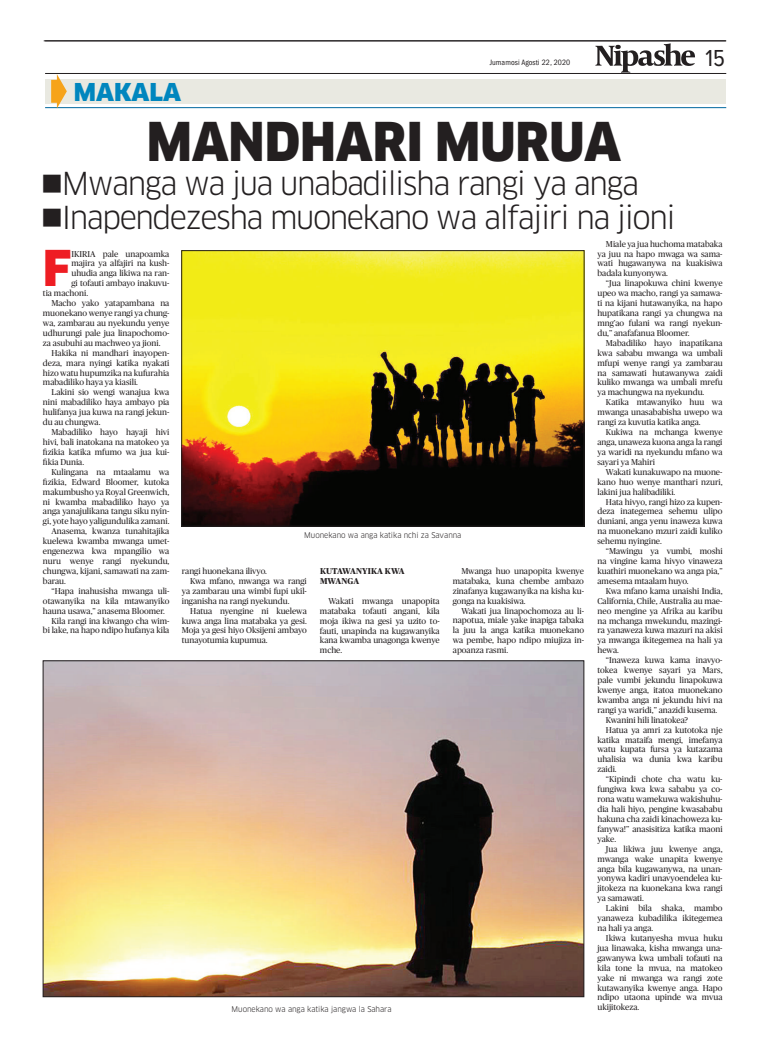
<style>
.page{position:relative;width:770px;height:1063px;background:#fff}
.page>*{position:absolute;margin:0;border:0;box-sizing:border-box;transform-origin:0 0}
.t1{font:900 52.2px "Clan OSF";color:#231f20;scale:.93 1}
.t2{font:900 48.2px "Clan";color:#ee1d23}
.t3{font:30.9px "Clan OSF";letter-spacing:-.05em;color:#231f20}
.t4{font:900 24px "Clan OSF";color:#0086be}
.t5{font:24px "Proxima Nova Cond";color:#231f20}
.t6{font:8.5px/9.9px "Publico";color:#231f20;text-align:justify}
.t7{font:700 8.5px/9.9px "Publico";letter-spacing:.015em;color:#231f20}
.t8{font:condensed 8px "Franklin Gothic";letter-spacing:.01em;color:#231f20}
.t9{font:7.7px "Clan";letter-spacing:-.005em;color:#231f20;scale:.95 1}
</style>
<div class="page">
<hr style="left:45px;top:41px;width:681px;height:1px;background:#231f20">
<hr style="left:45px;top:73px;width:681px;height:1px;background:#231f20">
<hr style="left:45px;top:107px;width:681px;height:1px;background:#00689e">
<svg style="left:595px;top:43px;width:100px;height:30px"></svg>
<hr style="left:44px;top:41px;width:681px;height:1px;background:#231f20">
<div style="left:45px;top:79px;width:680px;height:24px;background:#e9e9e1"></div>
<svg style="left:51px;top:74px;width:16px;height:35px"></svg>
<img style="left:183px;top:253px;width:399px;height:271px">
<div style="left:181px;top:251px;width:403px;height:275px;border:1px solid #231f20"></div>
<img style="left:45px;top:663px;width:537px;height:332px">
<h3 class="t4" style="left:74px;top:79px;width:109px">MAKALA</h3>
<p class="t8" style="left:489px;top:58px;width:82px">Jumamosi Agosti 22, 2020</p>
<h1 class="t1" style="left:147px;top:113px;width:511px">MANDHARI MURUA</h1>
<h3 class="t3" style="left:41px;top:166px;width:600px">■Mwanga wa jua unabadilisha rangi ya anga</h3>
<h3 class="t3" style="left:41px;top:201px;width:636px">■Inapendezesha muonekano wa alfajiri na jioni</h3>
<h3 class="t5" style="left:705px;top:47px;width:21px">15</h3>
<h2 class="t2" style="left:43px;top:242px;width:30px">F</h2>
<p class="t6" style="left:71px;top:249px;width:99px">IKIRIA pale unapoamka</p>
<p class="t6" style="left:71px;top:259px;width:99px">majira ya alfajiri na kush-</p>
<p class="t6" style="left:71px;top:268px;width:99px">uhudia anga likiwa na ran-</p>
<p class="t6" style="left:71px;top:278px;width:99px">gi tofauti ambayo inakuvu-</p>
<p class="t6" style="left:43px;top:288px;width:47px">tia machoni.</p>
<p class="t6" style="left:51px;top:298px;width:119px">Macho yako yatapambana na</p>
<p class="t6" style="left:43px;top:308px;width:128px">muonekano wenye rangi ya chung-</p>
<p class="t6" style="left:43px;top:318px;width:128px">wa, zambarau au nyekundu yenye</p>
<p class="t6" style="left:43px;top:328px;width:128px">udhurungi pale jua linapochomo-</p>
<p class="t6" style="left:43px;top:338px;width:119px">za asubuhi au machweo ya jioni.</p>
<p class="t6" style="left:51px;top:348px;width:119px">Hakika ni mandhari inayopen-</p>
<p class="t6" style="left:43px;top:358px;width:128px">deza, mara nyingi katika nyakati</p>
<p class="t6" style="left:43px;top:368px;width:128px">hizo watu hupumzika na kufurahia</p>
<p class="t6" style="left:43px;top:378px;width:97px">mabadiliko haya ya kiasili.</p>
<p class="t6" style="left:51px;top:387px;width:119px">Lakini sio wengi wanajua kwa</p>
<p class="t6" style="left:43px;top:397px;width:128px">nini mabadiliko haya ambayo pia</p>
<p class="t6" style="left:43px;top:407px;width:128px">hulifanya jua kuwa na rangi jekun-</p>
<p class="t6" style="left:43px;top:417px;width:59px">du au chungwa.</p>
<p class="t6" style="left:51px;top:427px;width:119px">Mabadiliko hayo hayaji hivi</p>
<p class="t6" style="left:43px;top:437px;width:128px">hivi, bali inatokana na matokeo ya</p>
<p class="t6" style="left:43px;top:447px;width:128px">fizikia katika mfumo wa jua kui-</p>
<p class="t6" style="left:43px;top:457px;width:43px">fikia Dunia.</p>
<p class="t6" style="left:51px;top:467px;width:119px">Kulingana na mtaalamu wa</p>
<p class="t6" style="left:43px;top:477px;width:128px">fizikia, Edward Bloomer, kutoka</p>
<p class="t6" style="left:43px;top:487px;width:128px">makumbusho ya Royal Greenwich,</p>
<p class="t6" style="left:43px;top:497px;width:128px">ni kwamba mabadiliko hayo ya</p>
<p class="t6" style="left:43px;top:507px;width:128px">anga yanajulikana tangu siku nyin-</p>
<p class="t6" style="left:43px;top:516px;width:128px">gi, yote hayo yaligundulika zamani.</p>
<p class="t6" style="left:51px;top:526px;width:119px">Anasema, kwanza tunahitajika</p>
<p class="t6" style="left:43px;top:536px;width:128px">kuelewa kwamba mwanga umet-</p>
<p class="t6" style="left:43px;top:546px;width:128px">engenezwa kwa mpangilio wa</p>
<p class="t6" style="left:43px;top:556px;width:128px">nuru wenye rangi nyekundu,</p>
<p class="t6" style="left:43px;top:566px;width:128px">chungwa, kijani, samawati na zam-</p>
<p class="t6" style="left:43px;top:576px;width:24px">barau.</p>
<p class="t6" style="left:51px;top:586px;width:119px">“Hapa inahusisha mwanga uli-</p>
<p class="t6" style="left:43px;top:596px;width:128px">otawanyika na kila mtawanyiko</p>
<p class="t6" style="left:43px;top:606px;width:123px">hauna usawa,” anasema Bloomer.</p>
<p class="t6" style="left:51px;top:616px;width:119px">Kila rangi ina kiwango cha wim-</p>
<p class="t6" style="left:43px;top:626px;width:128px">bi lake, na hapo ndipo hufanya kila</p>
<p class="t9" style="left:304px;top:531px;width:167px">Muonekano wa anga katika nchi za Savanna</p>
<p class="t6" style="left:182px;top:566px;width:87px">rangi huonekana ilivyo.</p>
<p class="t6" style="left:190px;top:576px;width:118px">Kwa mfano, mwanga wa rangi</p>
<p class="t6" style="left:182px;top:586px;width:127px">ya zambarau una wimbi fupi ukil-</p>
<p class="t6" style="left:182px;top:596px;width:109px">inganisha na rangi nyekundu.</p>
<p class="t6" style="left:190px;top:606px;width:118px">Hatua nyengine ni kuelewa</p>
<p class="t6" style="left:182px;top:616px;width:127px">kuwa anga lina matabaka ya gesi.</p>
<p class="t6" style="left:182px;top:626px;width:127px">Moja ya gesi hiyo Oksijeni ambayo</p>
<p class="t6" style="left:182px;top:635px;width:87px">tunayotumia kupumua.</p>
<p class="t7" style="left:320px;top:566px;width:86px">KUTAWANYIKA KWA<br>MWANGA</p>
<p class="t6" style="left:320px;top:596px;width:121px;text-indent:8px">Wakati mwanga unapopita matabaka tofauti angani, kila moja ikiwa na gesi ya uzito to&shy;fauti, unapinda na kugawanyika kana kwamba unagonga kwenye mche.</p>
<p class="t6" style="left:453px;top:566px;width:133px;text-indent:8px">Mwanga huo unapopita kwenye matabaka, kuna chembe ambazo zinafanya kugawanyika na kisha ku&shy;gonga na kuakisiwa.</p>
<p class="t6" style="left:453px;top:606px;width:133px;text-indent:8px">Wakati jua linapochomoza au li&shy;napotua, miale yake inapiga tabaka la juu la anga katika muonekano wa pembe, hapo ndipo miujiza in&shy;apoanza rasmi.</p>
<p class="t9" style="left:231px;top:1004px;width:170px">Muonekano wa anga katika jangwa la Sahara</p>
<p class="t6" style="left:597px;top:239px;width:127px;text-indent:8px">Miale ya jua huchoma matabaka ya juu na hapo mwaga wa sama&shy;wati hugawanywa na kuakisiwa badala kunyonywa.</p>
<p class="t6" style="left:597px;top:278px;width:127px;text-indent:8px">“Jua linapokuwa chini kwenye upeo wa macho, rangi ya samawa&shy;ti na kijani hutawanyika, na hapo hupatikana rangi ya chungwa na mng’ao fulani wa rangi nyekun&shy;du,” anafafanua Bloomer.</p>
<p class="t6" style="left:597px;top:338px;width:127px;text-indent:8px">Mabadiliko hayo inapatikana kwa sababu mwanga wa umbali mfupi wenye rangi ya zambarau na samawati hutawanywa zaidi kuliko mwanga wa umbali mrefu ya machungwa na nyekundu.</p>
<p class="t6" style="left:597px;top:397px;width:127px;text-indent:8px">Katika mtawanyiko huu wa mwanga unasababisha uwepo wa rangi za kuvutia katika anga.</p>
<p class="t6" style="left:597px;top:427px;width:127px;text-indent:8px">Kukiwa na mchanga kwenye anga, unaweza kuona anga la rangi ya waridi na nyekundu mfano wa sayari ya Mahiri</p>
<p class="t6" style="left:597px;top:467px;width:127px;text-indent:8px">Wakati kunakuwapo na muone&shy;kano huo wenye manthari nzuri, lakini jua halibadiliki.</p>
<p class="t6" style="left:597px;top:497px;width:127px;text-indent:8px">Hata hivyo, rangi hizo za kupen&shy;deza inategemea sehemu ulipo duniani, anga yenu inaweza kuwa na muonekano mzuri zaidi kuliko sehemu nyingine.</p>
<p class="t6" style="left:597px;top:546px;width:127px;text-indent:8px">“Mawingu ya vumbi, moshi na vingine kama hivyo vinaweza kuathiri muonekano wa anga pia,” amesema mtaalam huyo.</p>
<p class="t6" style="left:597px;top:586px;width:127px;text-indent:8px">Kwa mfano kama unaishi India, California, Chile, Australia au mae&shy;neo mengine ya Afrika au karibu na mchanga mwekundu, mazingi&shy;ra yanaweza kuwa mazuri na akisi ya mwanga ikitegemea na hali ya hewa.</p>
<p class="t6" style="left:606px;top:655px;width:118px">“Inaweza kuwa kama inavyo-</p>
<p class="t6" style="left:597px;top:665px;width:127px">tokea kwenye sayari ya Mars,</p>
<p class="t6" style="left:597px;top:675px;width:127px">pale vumbi jekundu linapokuwa</p>
<p class="t6" style="left:597px;top:685px;width:127px">kwenye anga, itatoa muonekano</p>
<p class="t6" style="left:597px;top:695px;width:127px">kwamba anga ni jekundu hivi na</p>
<p class="t6" style="left:597px;top:705px;width:121px">rangi ya waridi,” anazidi kusema.</p>
<p class="t6" style="left:606px;top:715px;width:84px">Kwanini hili linatokea?</p>
<p class="t6" style="left:606px;top:725px;width:118px">Hatua ya amri za kutotoka nje</p>
<p class="t6" style="left:597px;top:735px;width:127px">katika mataifa mengi, imefanya</p>
<p class="t6" style="left:597px;top:745px;width:127px">watu kupata fursa ya kutazama</p>
<p class="t6" style="left:597px;top:754px;width:127px">uhalisia wa dunia kwa karibu</p>
<p class="t6" style="left:597px;top:764px;width:21px">zaidi.</p>
<p class="t6" style="left:606px;top:774px;width:118px">“Kipindi chote cha watu ku-</p>
<p class="t6" style="left:597px;top:784px;width:127px">fungiwa kwa kwa sababu ya co-</p>
<p class="t6" style="left:597px;top:794px;width:127px">rona watu wamekuwa wakishuhu-</p>
<p class="t6" style="left:597px;top:804px;width:127px">dia hali hiyo, pengine kwasababu</p>
<p class="t6" style="left:597px;top:814px;width:127px">hakuna cha zaidi kinachoweza ku-</p>
<p class="t6" style="left:597px;top:824px;width:127px">fanywa!” anasisitiza katika maoni</p>
<p class="t6" style="left:597px;top:834px;width:20px">yake.</p>
<p class="t6" style="left:606px;top:844px;width:118px">Jua likiwa juu kwenye anga,</p>
<p class="t6" style="left:597px;top:854px;width:127px">mwanga wake unapita kwenye</p>
<p class="t6" style="left:597px;top:864px;width:127px">anga bila kugawanywa, na unan-</p>
<p class="t6" style="left:597px;top:874px;width:127px">yonywa kadiri unavyoendelea ku-</p>
<p class="t6" style="left:597px;top:883px;width:127px">jitokeza na kuonekana kwa rangi</p>
<p class="t6" style="left:597px;top:893px;width:48px">ya samawati.</p>
<p class="t6" style="left:606px;top:903px;width:118px">Lakini bila shaka, mambo</p>
<p class="t6" style="left:597px;top:913px;width:127px">yanaweza kubadilika ikitegemea</p>
<p class="t6" style="left:597px;top:923px;width:57px">na hali ya anga.</p>
<p class="t6" style="left:606px;top:933px;width:118px">Ikiwa kutanyesha mvua huku</p>
<p class="t6" style="left:597px;top:943px;width:127px">jua linawaka, kisha mwanga una-</p>
<p class="t6" style="left:597px;top:953px;width:127px">gawanywa kwa umbali tofauti na</p>
<p class="t6" style="left:597px;top:963px;width:127px">kila tone la mvua, na matokeo</p>
<p class="t6" style="left:597px;top:973px;width:127px">yake ni mwanga wa rangi zote</p>
<p class="t6" style="left:597px;top:983px;width:127px">kutawanyika kwenye anga. Hapo</p>
<p class="t6" style="left:597px;top:993px;width:127px">ndipo utaona upinde wa mvua</p>
<p class="t6" style="left:597px;top:1002px;width:43px">ukijitokeza.</p>
</div>
